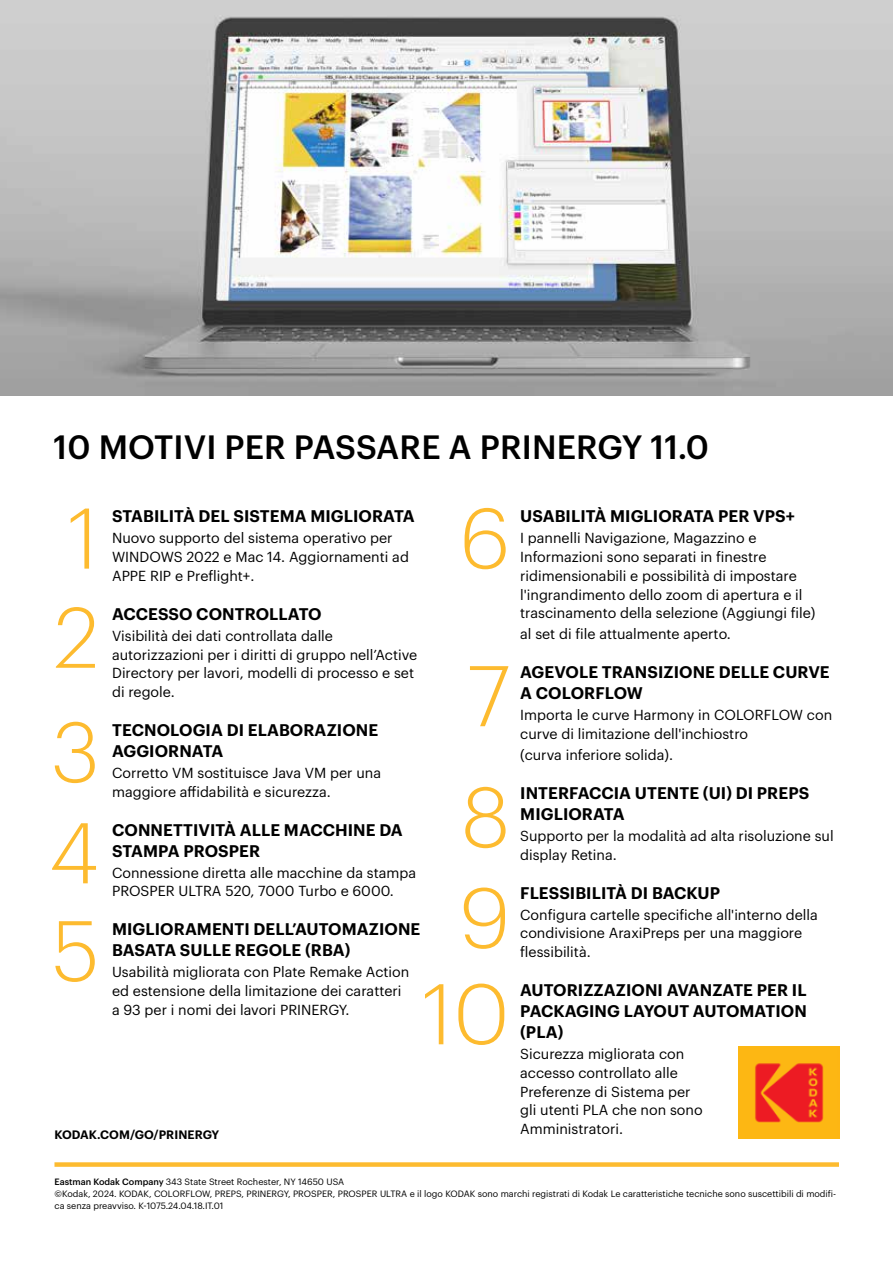
<style>
.page{position:relative;width:893px;height:1263px;background:#fff}
.page>*{position:absolute;margin:0;border:0;box-sizing:border-box;transform-origin:0 0}
.t1{font:300 84px "Graphik";color:#fdbb2f}
.t2{font:500 33px "Graphik";letter-spacing:.005em;color:#000}
.t3{font:600 16.5px/21px "Graphik";letter-spacing:.005em;color:#000}
.t4{font:14.25px/18.8px "Graphik";color:#000}
.t5{font:600 12px "Graphik";letter-spacing:.005em;color:#000}
.t6{font:9px/12px "Graphik";color:#000}
.s1{font-weight:500}
</style>
<div class="page">
<div style="left:54px;top:1162px;width:785px;height:5px;background:#fdbb2f"></div>
<img style="left:738px;top:1046px;width:101px;height:93px">
<img style="left:0;top:0;width:893px;height:395px">
<h2 class="t2" style="left:54px;top:422px;width:657px">10 MOTIVI PER PASSARE A PRINERGY 11.0</h2>
<p class="t3" style="left:112px;top:504px;width:304px">STABILITÀ DEL SISTEMA MIGLIORATA</p>
<p class="t4" style="left:112px;top:528px;width:298px">Nuovo supporto del sistema operativo per<br>WINDOWS 2022 e Mac 14. Aggiornamenti ad<br>APPE RIP e Preflight+.</p>
<p class="t3" style="left:112px;top:602px;width:211px">ACCESSO CONTROLLATO</p>
<p class="t4" style="left:112px;top:625px;width:307px">Visibilità dei dati controllata dalle autorizzazioni per i diritti di gruppo nell’Active Directory per lavori, modelli di processo e set di regole.</p>
<p class="t3" style="left:112px;top:718px;width:268px">TECNOLOGIA DI ELABORAZIONE<br>AGGIORNATA</p>
<p class="t4" style="left:112px;top:762px;width:270px">Corretto VM sostituisce Java VM per una maggiore affidabilità e sicurezza.</p>
<p class="t3" style="left:112px;top:818px;width:292px">CONNETTIVITÀ ALLE MACCHINE DA<br>STAMPA PROSPER</p>
<p class="t4" style="left:112px;top:862px;width:305px">Connessione diretta alle macchine da stampa<br>PROSPER ULTRA 520, 7000 Turbo e 6000.</p>
<p class="t3" style="left:112px;top:917px;width:310px">MIGLIORAMENTI DELL’AUTOMAZIONE<br>BASATA SULLE REGOLE (RBA)</p>
<p class="t4" style="left:112px;top:961px;width:299px">Usabilità migliorata con Plate Remake Action ed estensione della limitazione dei caratteri a 93 per i nomi dei lavori PRINERGY.</p>
<h1 class="t1" style="left:68px;top:477px;width:32px">1</h1>
<h1 class="t1" style="left:459px;top:477px;width:52px">6</h1>
<h1 class="t1" style="left:54px;top:576px;width:47px">2</h1>
<h1 class="t1" style="left:468px;top:634px;width:44px">7</h1>
<h1 class="t1" style="left:52px;top:691px;width:49px">3</h1>
<h1 class="t1" style="left:461px;top:756px;width:50px">8</h1>
<h1 class="t1" style="left:49px;top:792px;width:51px">4</h1>
<h1 class="t1" style="left:460px;top:857px;width:52px">9</h1>
<h1 class="t1" style="left:52px;top:890px;width:49px">5</h1>
<h1 class="t1" style="left:423px;top:953px;width:88px">10</h1>
<p class="t5" style="left:55px;top:1125px;width:166px">KODAK.COM/GO/PRINERGY</p>
<p class="t3" style="left:520px;top:504px;width:276px">USABILITÀ MIGLIORATA PER VPS+</p>
<p class="t4" style="left:520px;top:528px;width:297px">I pannelli Navigazione, Magazzino e Informazioni sono separati in finestre ridimensionabili e possibilità di impostare l'ingrandimento dello zoom di apertura e il trascinamento della selezione (Aggiungi file)</p>
<p class="t4" style="left:520px;top:624px;width:212px">al set di file attualmente aperto.</p>
<p class="t3" style="left:520px;top:660px;width:311px">AGEVOLE TRANSIZIONE DELLE CURVE<br>A COLORFLOW</p>
<p class="t4" style="left:520px;top:704px;width:313px">Importa le curve Harmony in COLORFLOW con curve di limitazione dell'inchiostro</p>
<p class="t4" style="left:520px;top:744px;width:154px">(curva inferiore solida).</p>
<p class="t3" style="left:520px;top:781px;width:290px">INTERFACCIA UTENTE (UI) DI PREPS<br>MIGLIORATA</p>
<p class="t4" style="left:520px;top:825px;width:315px">Supporto per la modalità ad alta risoluzione sul display Retina.</p>
<p class="t3" style="left:520px;top:881px;width:201px">FLESSIBILITÀ DI BACKUP</p>
<p class="t4" style="left:520px;top:904px;width:299px">Configura cartelle specifiche all'interno della condivisione AraxiPreps per una maggiore flessibilità.</p>
<p class="t3" style="left:520px;top:978px;width:288px;text-align:justify">AUTORIZZAZIONI AVANZATE PER IL PACKAGING LAYOUT AUTOMATION (PLA)</p>
<p class="t4" style="left:520px;top:1043px;width:184px">Sicurezza migliorata con accesso controllato alle<br>Preferenze di Sistema per gli utenti PLA che non sono<br>Amministratori.</p>
<p class="t6" style="left:55px;top:1175px;width:783px"><span class="s1">Eastman Kodak Company</span> 343 State Street Rochester, NY 14650 USA<br>©Kodak, 2024. KODAK, COLORFLOW, PREPS, PRINERGY, PROSPER, PROSPER ULTRA e il logo KODAK sono marchi registrati di Kodak Le caratteristiche tecniche sono suscettibili di modifi&shy;ca senza preavviso. K-1075.24.04.18.IT.01</p>
</div>
